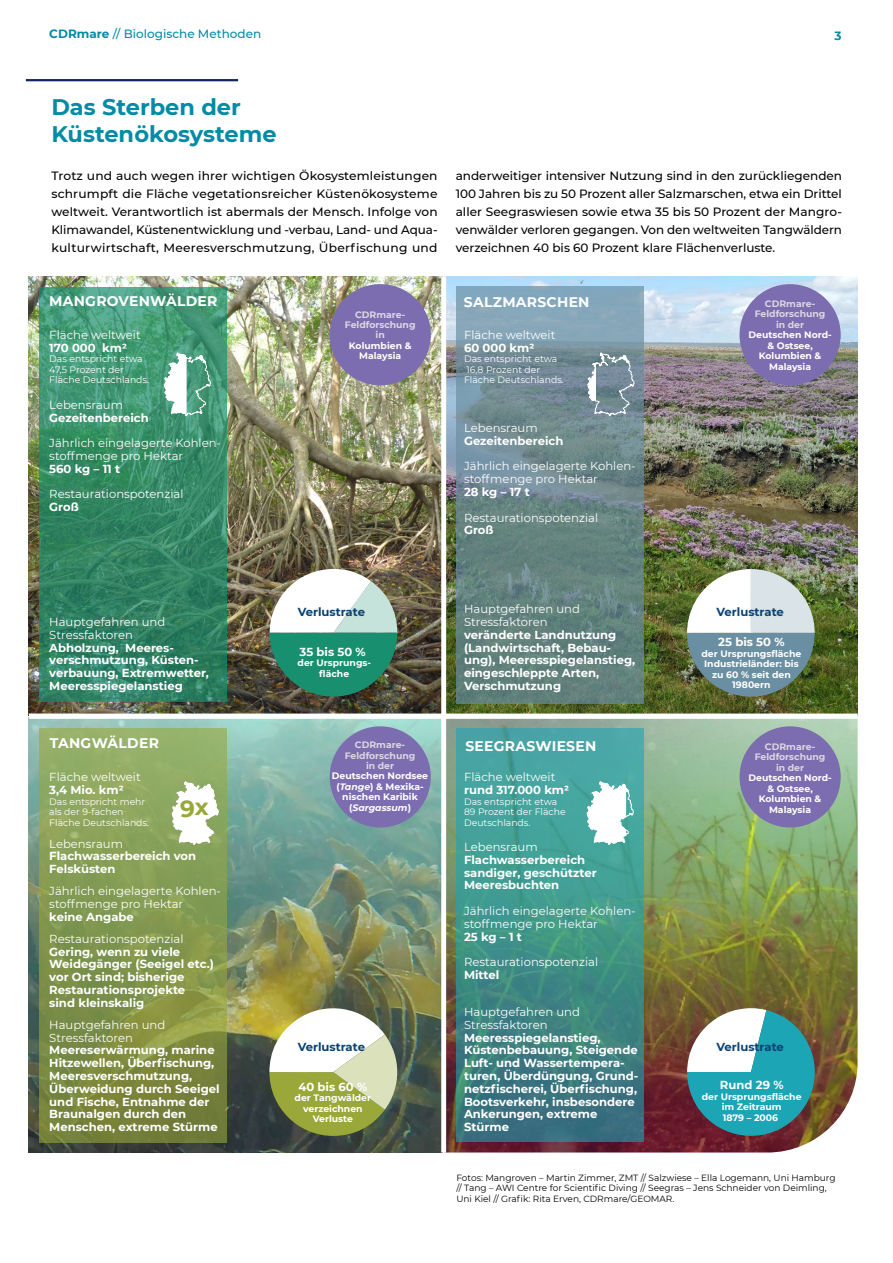
<style>
.page{position:relative;width:893px;height:1263px;background:#fff}
.page>*{position:absolute;margin:0;border:0;box-sizing:border-box;transform-origin:0 0}
.t1{font:700 23.25px "Montserrat";color:#99a839}
.t2{font:700 22.5px/27px "Montserrat";color:#028ba5}
.t3{font:700 13.95px "Montserrat";letter-spacing:.02em;color:#fff}
.t4{font:500 12px/18px "Montserrat";letter-spacing:.005em;color:#000;text-align:justify}
.t5{font:500 12px "Montserrat";color:#028ba5}
.t6{font:700 12px "Montserrat";color:#028ba5}
.t7{font:700 11.55px/12.8px "Montserrat";color:#fff}
.t8{font:11.55px/12.8px "Montserrat";color:#fff}
.t9{font:700 11.55px "Montserrat";color:#094273}
.t10{font:700 9.3px/10.5px "Montserrat";color:#fff;text-align:center}
.t11{font:9.3px/10.5px "Montserrat";color:#fff}
.t12{font:700 9.3px/10.5px "Montserrat";color:#dcd7e1;text-align:center}
.t13{font:9px/10.5px "Montserrat";color:#000}
.s1{font-weight:700}
.s2{font-style:italic}
</style>
<div class="page">
<img style="left:29px;top:276px;width:414px;height:438px">
<img style="left:444px;top:276px;width:414px;height:439px">
<img style="left:29px;top:718px;width:413px;height:434px">
<img style="left:446px;top:715px;width:412px;height:437px">
<svg style="left:39px;top:288px;width:187px;height:414px;background:#388b6a"></svg>
<svg style="left:456px;top:286px;width:188px;height:417px;background:#6d8a8e"></svg>
<svg style="left:39px;top:729px;width:188px;height:414px;background:#83974f"></svg>
<svg style="left:456px;top:728px;width:188px;height:414px;background:#408f8c"></svg>
<svg style="left:687px;top:569px;width:128px;height:128px"></svg>
<svg style="left:269px;top:1000px;width:132px;height:136px"></svg>
<svg style="left:687px;top:1008px;width:134px;height:134px"></svg>
<svg style="left:270px;top:569px;width:127px;height:127px"></svg>
<div style="left:330px;top:284px;width:101px;height:101px;background:#7c6db0;border-radius:50%"></div>
<div style="left:330px;top:726px;width:101px;height:101px;background:#7c6db0;border-radius:50%"></div>
<div style="left:739px;top:284px;width:102px;height:101px;background:#7c6db0;border-radius:50%"></div>
<div style="left:739px;top:726px;width:102px;height:101px;background:#7c6db0;border-radius:50%"></div>
<svg style="left:164px;top:352px;width:48px;height:68px"></svg>
<svg style="left:586px;top:778px;width:48px;height:71px"></svg>
<svg style="left:171px;top:778px;width:48px;height:71px"></svg>
<svg style="left:587px;top:349px;width:48px;height:71px;background:#8598a2"></svg>
<hr style="left:26px;top:79px;width:212px;height:2px;background:#12245e">
<p class="t5" style="left:49px;top:26px;width:213px"><span class="s1">CDRmare</span> // Biologische Methoden</p>
<p class="t6" style="left:834px;top:27px;width:9px">3</p>
<h2 class="t2" style="left:51px;top:93px;width:227px">Das Sterben der<br>Küstenökosysteme</h2>
<p class="t4" style="left:51px;top:166px;width:388px">Trotz und auch wegen ihrer wichtigen Ökosystemleistungen schrumpft die Fläche vegetationsreicher Küstenökosysteme weltweit. Verantwortlich ist abermals der Mensch. Infolge von Klimawandel, Küstenentwicklung und -verbau, Land- und Aqua&shy;kulturwirtschaft, Meeresverschmutzung, Überfischung und</p>
<p class="t4" style="left:456px;top:166px;width:388px">anderweitiger intensiver Nutzung sind in den zurückliegenden 100 Jahren bis zu 50 Prozent aller Salzmarschen, etwa ein Drittel aller Seegraswiesen sowie etwa 35 bis 50 Prozent der Mangro&shy;venwälder verloren gegangen. Von den weltweiten Tangwäldern verzeichnen 40 bis 60 Prozent klare Flächenverluste.</p>
<p class="t3" style="left:49px;top:291px;width:170px">MANGROVENWÄLDER</p>
<p class="t3" style="left:464px;top:292px;width:127px">SALZMARSCHEN</p>
<p class="t8" style="left:49px;top:328px;width:93px">Fläche weltweit</p>
<p class="t7" style="left:49px;top:341px;width:79px">170 000 km2</p>
<p class="t11" style="left:49px;top:353px;width:101px">Das entspricht etwa<br>47,5 Prozent der<br>Fläche Deutschlands.</p>
<p class="t8" style="left:49px;top:398px;width:75px">Lebensraum</p>
<p class="t7" style="left:49px;top:411px;width:101px">Gezeitenbereich</p>
<p class="t8" style="left:49px;top:436px;width:173px">Jährlich eingelagerte Kohlen&shy;stoffmenge pro Hektar</p>
<p class="t7" style="left:49px;top:462px;width:72px">560 kg – 11 t</p>
<p class="t8" style="left:49px;top:487px;width:136px">Restaurationspotenzial</p>
<p class="t7" style="left:49px;top:500px;width:31px">Groß</p>
<p class="t12" style="left:345px;top:308px;width:72px">CDRmare-<br>Feldforschung in</p>
<p class="t10" style="left:349px;top:340px;width:64px">Kolumbien &amp;<br>Malaysia</p>
<p class="t8" style="left:464px;top:328px;width:93px">Fläche weltweit</p>
<p class="t7" style="left:464px;top:341px;width:72px">60 000 km2</p>
<p class="t11" style="left:464px;top:353px;width:101px">Das entspricht etwa<br>16,8 Prozent der<br>Fläche Deutschlands.</p>
<p class="t8" style="left:464px;top:421px;width:75px">Lebensraum</p>
<p class="t7" style="left:464px;top:434px;width:101px">Gezeitenbereich</p>
<p class="t8" style="left:464px;top:459px;width:173px">Jährlich eingelagerte Kohlen&shy;stoffmenge pro Hektar</p>
<p class="t7" style="left:464px;top:485px;width:67px">28 kg – 17 t</p>
<p class="t8" style="left:464px;top:511px;width:136px">Restaurationspotenzial</p>
<p class="t7" style="left:464px;top:523px;width:31px">Groß</p>
<p class="t12" style="left:755px;top:298px;width:72px">CDRmare-<br>Feldforschung in der</p>
<p class="t10" style="left:748px;top:329px;width:85px">Deutschen Nord-&amp; Ostsee,<br>Kolumbien &amp;<br>Malaysia</p>
<p class="t8" style="left:49px;top:615px;width:118px">Hauptgefahren und<br>Stressfaktoren</p>
<p class="t7" style="left:49px;top:641px;width:161px">Abholzung, Meeres&shy;verschmutzung, Küsten&shy;verbauung, Extremwetter,<br>Meeresspiegelanstieg</p>
<p class="t8" style="left:464px;top:602px;width:118px">Hauptgefahren und<br>Stressfaktoren</p>
<p class="t7" style="left:464px;top:628px;width:173px">veränderte Landnutzung (Landwirtschaft, Bebau&shy;ung), Meeresspiegelanstieg, eingeschleppte Arten,<br>Verschmutzung</p>
<p class="t9" style="left:298px;top:604px;width:69px">Verlustrate</p>
<p class="t9" style="left:717px;top:604px;width:69px">Verlustrate</p>
<p class="t7" style="left:718px;top:635px;width:68px">25 bis 50 %</p>
<p class="t10" style="left:701px;top:648px;width:101px">der Ursprungsfläche<br>Industrieländer: bis zu 60 % seit den<br>1980ern</p>
<p class="t7" style="left:300px;top:645px;width:68px">35 bis 50 %</p>
<p class="t10" style="left:298px;top:657px;width:75px">der Ursprungs&shy;fläche</p>
<p class="t3" style="left:50px;top:733px;width:111px">TANGWÄLDER</p>
<p class="t3" style="left:465px;top:736px;width:132px">SEEGRASWIESEN</p>
<p class="t12" style="left:345px;top:739px;width:72px">CDRmare-<br>Feldforschung in der</p>
<p class="t10" style="left:332px;top:770px;width:98px">Deutschen Nordsee (<span class="s2">Tange</span>) &amp; Mexika&shy;nischen Karibik (<span class="s2">Sargassum</span>)</p>
<p class="t12" style="left:755px;top:741px;width:72px">CDRmare-<br>Feldforschung in der</p>
<p class="t10" style="left:748px;top:772px;width:85px">Deutschen Nord-&amp; Ostsee,<br>Kolumbien &amp;</p>
<p class="t8" style="left:464px;top:770px;width:93px">Fläche weltweit</p>
<p class="t7" style="left:464px;top:783px;width:107px">rund 317.000 km2</p>
<p class="t11" style="left:464px;top:796px;width:103px">Das entspricht etwa<br>89 Prozent der Fläche<br>Deutschlands.</p>
<p class="t8" style="left:464px;top:840px;width:75px">Lebensraum</p>
<p class="t7" style="left:464px;top:853px;width:134px">Flachwasserbereich sandiger, geschützter<br>Meeresbuchten</p>
<p class="t8" style="left:464px;top:904px;width:173px">Jährlich eingelagerte Kohlen&shy;stoffmenge pro Hektar</p>
<p class="t7" style="left:464px;top:929px;width:59px">25 kg – 1 t</p>
<p class="t8" style="left:464px;top:955px;width:136px">Restaurationspotenzial</p>
<p class="t7" style="left:464px;top:968px;width:37px">Mittel</p>
<p class="t8" style="left:464px;top:1005px;width:118px">Hauptgefahren und<br>Stressfaktoren</p>
<p class="t7" style="left:464px;top:1030px;width:176px">Meeresspiegelanstieg,<br>Küstenbebauung, Steigende<br>Luft- und Wassertempera&shy;turen, Überdüngung, Grund&shy;netzfischerei, Überfischung,<br>Bootsverkehr, insbesondere<br>Ankerungen, extreme<br>Stürme</p>
<p class="t8" style="left:49px;top:770px;width:93px">Fläche weltweit</p>
<p class="t7" style="left:49px;top:783px;width:76px">3,4 Mio. km2</p>
<p class="t11" style="left:49px;top:796px;width:101px">Das entspricht mehr als der 9-fachen<br>Fläche Deutschlands.</p>
<p class="t8" style="left:49px;top:837px;width:75px">Lebensraum</p>
<p class="t7" style="left:49px;top:849px;width:148px">Flachwasserbereich von<br>Felsküsten</p>
<p class="t8" style="left:49px;top:884px;width:173px">Jährlich eingelagerte Kohlen&shy;stoffmenge pro Hektar</p>
<p class="t7" style="left:49px;top:910px;width:86px">keine Angabe</p>
<p class="t8" style="left:49px;top:932px;width:136px">Restaurationspotenzial</p>
<p class="t7" style="left:49px;top:945px;width:166px">Gering, wenn zu viele<br>Weidegänger (Seeigel etc.) vor Ort sind; bisherige<br>Restaurationsprojekte<br>sind kleinskalig</p>
<p class="t8" style="left:49px;top:1018px;width:118px">Hauptgefahren und<br>Stressfaktoren</p>
<p class="t7" style="left:49px;top:1043px;width:172px">Meereserwärmung, marine<br>Hitzewellen, Überfischung,<br>Meeresverschmutzung,<br>Überweidung durch Seeigel und Fische, Entnahme der<br>Braunalgen durch den<br>Menschen, extreme Stürme</p>
<h1 class="t1" style="left:180px;top:791px;width:30px">9x</h1>
<p class="t10" style="left:769px;top:804px;width:43px">Malaysia</p>
<p class="t9" style="left:298px;top:1039px;width:69px">Verlustrate</p>
<p class="t9" style="left:717px;top:1039px;width:69px">Verlustrate</p>
<p class="t7" style="left:720px;top:1078px;width:65px">Rund 29 %</p>
<p class="t10" style="left:702px;top:1091px;width:101px">der Ursprungsfläche im Zeitraum<br>1879 – 2006</p>
<p class="t7" style="left:298px;top:1080px;width:70px">40 bis 60 %</p>
<p class="t10" style="left:295px;top:1092px;width:78px">der Tangwälder verzeichnen<br>Verluste</p>
<p class="t13" style="left:456px;top:1172px;width:381px">Fotos: Mangroven – Martin Zimmer, ZMT // Salzwiese – Ella Logemann, Uni Hamburg // Tang – AWI Centre for Scientific Diving // Seegras – Jens Schneider von Deimling,<br>Uni Kiel // Grafik: Rita Erven, CDRmare/GEOMAR.</p>
</div>
